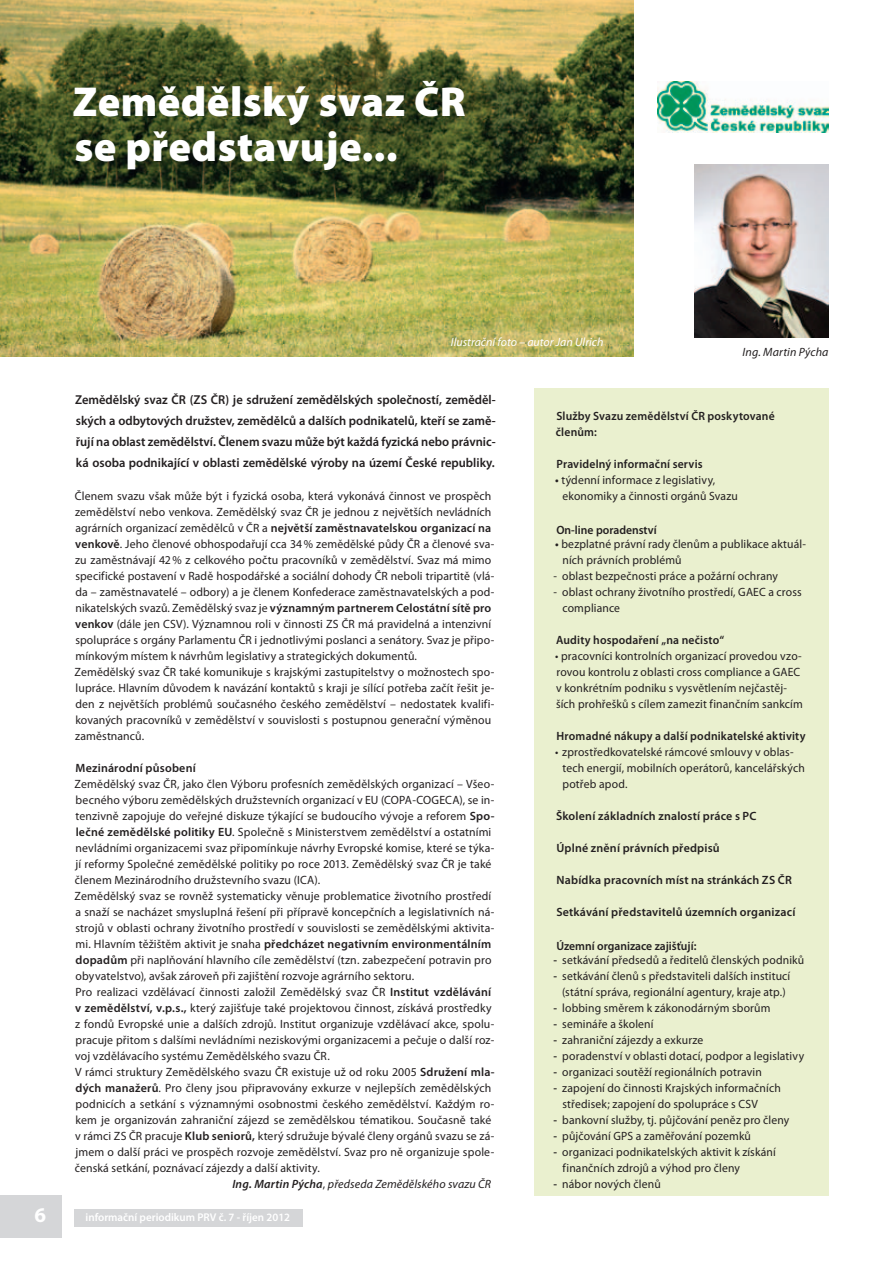
<style>
.page{position:relative;width:893px;height:1263px;background:#fff}
.page>*{position:absolute;margin:0;border:0;box-sizing:border-box;transform-origin:0 0}
.t1{font:900 42px/45px "Myriad Pro";letter-spacing:.01em;color:#fff}
.t2{font:700 21px "Myriad Pro";color:#fff}
.t3{font:600 12.9px/21px "Myriad Pro";color:#231f20;text-align:justify}
.t4{font:12px/16px "Myriad Pro";letter-spacing:.01em;color:#231f20}
.t5{font:600 12px/16px "Myriad Pro";letter-spacing:.015em;color:#231f20}
.t6{font:italic 12px "Myriad Pro";letter-spacing:.01em;color:#231f20}
.t7{font:italic 12px "Myriad Pro";color:#fff}
.t8{font:600 11.25px "Myriad Pro";color:#fff}
.s1{font-weight:600}
.s2{font-weight:400}
.s3{font-style:normal}
</style>
<div class="page">
<div style="left:74px;top:1209px;width:229px;height:17px;background:#d5d6d8"></div>
<div style="left:0;top:1195px;width:62px;height:43px;background:#d5d6d8"></div>
<img style="left:0;top:0;width:634px;height:356px">
<div style="left:534px;top:388px;width:294px;height:807px;background:#eaf0cf"></div>
<img style="left:657px;top:81px;width:171px;height:51px">
<img style="left:694px;top:164px;width:134px;height:174px">
<h1 class="t1" style="left:73px;top:78px;width:394px">Zemědělský svaz ČR se představuje...</h1>
<p class="t7" style="left:451px;top:335px;width:154px">Ilustrační foto – autor Jan Ulrich</p>
<p class="t6" style="left:742px;top:345px;width:88px">Ing. Martin Pýcha</p>
<p class="t3" style="left:75px;top:389px;width:422px">Zemědělský svaz ČR (ZS ČR) je sdružení zemědělských společností, zeměděl&shy;ských a odbytových družstev, zemědělců a dalších podnikatelů, kteří se zamě&shy;řují na oblast zemědělství. Členem svazu může být každá fyzická nebo právnic&shy;ká osoba podnikající v oblasti zemědělské výroby na území České republiky.</p>
<p class="t4" style="left:75px;top:488px;width:421px">Členem svazu však může být i fyzická osoba, která vykonává činnost ve prospěch zemědělství nebo venkova. Zemědělský svaz ČR je jednou z největších nevládních agrárních organizací zemědělců v ČR a <span class="s1">největší zaměstnavatelskou organizací na venkově</span>. Jeho členové obhospodařují cca 34% zemědělské půdy ČR a členové sva&shy;zu zaměstnávají 42% z celkového počtu pracovníků v zemědělství. Svaz má mimo specifické postavení v Radě hospodářské a sociální dohody ČR neboli tripartitě (vlá&shy;da – zaměstnavatelé – odbory) a je členem Konfederace zaměstnavatelských a pod&shy;nikatelských svazů. Zemědělský svaz je <span class="s1">významným partnerem Celostátní sítě pro venkov</span> (dále jen CSV). Významnou roli v činnosti ZS ČR má pravidelná a intenzivní spolupráce s orgány Parlamentu ČR i jednotlivými poslanci a senátory. Svaz je připo&shy;mínkovým místem k návrhům legislativy a strategických dokumentů.<br>Zemědělský svaz ČR také komunikuje s krajskými zastupitelstvy o možnostech spo&shy;lupráce. Hlavním důvodem k navázání kontaktů s kraji je sílící potřeba začít řešit je&shy;den z největších problémů současného českého zemědělství – nedostatek kvalifi&shy;kovaných pracovníků v zemědělství v souvislosti s postupnou generační výměnou zaměstnanců.</p>
<p class="t5" style="left:76px;top:759px;width:122px">Mezinárodní působení</p>
<p class="t4" style="left:75px;top:776px;width:421px">Zemědělský svaz ČR, jako člen Výboru profesních zemědělských organizací – Všeo-</p>
<p class="t4" style="left:76px;top:792px;width:420px">becného výboru zemědělských družstevních organizací v EU (COPA‑COGECA), se in-</p>
<p class="t4" style="left:75px;top:808px;width:420px">tenzivně zapojuje do veřejné diskuze týkající se budoucího vývoje a reforem <span class="s1">Spo-</span></p>
<p class="t4" style="left:76px;top:824px;width:417px"><span class="s1">lečné zemědělské politiky EU</span>. Společně s Ministerstvem zemědělství a ostatními</p>
<p class="t4" style="left:76px;top:840px;width:420px">nevládními organizacemi svaz připomínkuje návrhy Evropské komise, které se týka-</p>
<p class="t4" style="left:76px;top:856px;width:417px">jí reformy Společné zemědělské politiky po roce 2013. Zemědělský svaz ČR je také</p>
<p class="t4" style="left:75px;top:872px;width:247px">členem Mezinárodního družstevního svazu (ICA).</p>
<p class="t4" style="left:75px;top:887px;width:418px">Zemědělský svaz se rovněž systematicky věnuje problematice životního prostředí</p>
<p class="t4" style="left:75px;top:903px;width:420px">a snaží se nacházet smysluplná řešení při přípravě koncepčních a legislativních ná-</p>
<p class="t4" style="left:75px;top:919px;width:420px">strojů v oblasti ochrany životního prostředí v souvislosti se zemědělskými aktivita-</p>
<p class="t5" style="left:76px;top:935px;width:417px"><span class="s2">mi. Hlavním těžištěm aktivit je snaha</span> předcházet negativním environmentálním</p>
<p class="t4" style="left:76px;top:951px;width:417px"><span class="s1">dopadům</span> při naplňování hlavního cíle zemědělství (tzn. zabezpečení potravin pro</p>
<p class="t4" style="left:76px;top:967px;width:340px">obyvatelstvo), avšak zároveň při zajištění rozvoje agrárního sektoru.</p>
<p class="t4" style="left:75px;top:983px;width:417px">Pro realizaci vzdělávací činnosti založil Zemědělský svaz ČR <span class="s1">Institut vzdělávání</span></p>
<p class="t4" style="left:75px;top:999px;width:418px"><span class="s1">v zemědělství, v.p.s.,</span> který zajišťuje také projektovou činnost, získává prostředky</p>
<p class="t4" style="left:75px;top:1015px;width:421px">z fondů Evropské unie a dalších zdrojů. Institut organizuje vzdělávací akce, spolu-</p>
<p class="t4" style="left:76px;top:1031px;width:420px">pracuje přitom s dalšími nevládními neziskovými organizacemi a pečuje o další roz-</p>
<p class="t4" style="left:75px;top:1047px;width:256px">voj vzdělávacího systému Zemědělského svazu ČR.</p>
<p class="t4" style="left:75px;top:1063px;width:421px">V rámci struktury Zemědělského svazu ČR existuje už od roku 2005 <span class="s1">Sdružení mla-</span></p>
<p class="t4" style="left:76px;top:1079px;width:417px"><span class="s1">dých manažerů</span>. Pro členy jsou připravovány exkurze v nejlepších zemědělských</p>
<p class="t4" style="left:76px;top:1095px;width:420px">podnicích a setkání s významnými osobnostmi českého zemědělství. Každým ro-</p>
<p class="t4" style="left:76px;top:1111px;width:417px">kem je organizován zahraniční zájezd se zemědělskou tématikou. Současně také</p>
<p class="t4" style="left:75px;top:1127px;width:421px">v rámci ZS ČR pracuje <span class="s1">Klub seniorů,</span> který sdružuje bývalé členy orgánů svazu se zá-</p>
<p class="t4" style="left:76px;top:1143px;width:420px">jmem o další práci ve prospěch rozvoje zemědělství. Svaz pro ně organizuje spole-</p>
<p class="t4" style="left:75px;top:1159px;width:247px">čenská setkání, poznávací zájezdy a další aktivity.</p>
<p class="t6" style="left:232px;top:1176px;width:260px"><span class="s1">Ing. Martin Pýcha</span><span class="s3">,</span> předseda Zemědělského svazu ČR</p>
<h2 class="t2" style="left:34px;top:1201px;width:13px">6</h2>
<p class="t8" style="left:86px;top:1210px;width:206px">informační periodikum PRV č. 7 - říjen 2012</p>
<p class="t5" style="left:556px;top:408px;width:220px">Služby Svazu zemědělství ČR poskytované členům:</p>
<p class="t5" style="left:556px;top:456px;width:148px">Pravidelný informační servis</p>
<p class="t4" style="left:562px;top:472px;width:177px;text-indent:-7px"><span class="s1">•</span> týdenní informace z legislativy, ekonomiky a činnosti orgánů Svazu</p>
<p class="t5" style="left:556px;top:522px;width:102px">On‑line poradenství</p>
<p class="t4" style="left:563px;top:536px;width:245px;text-indent:-7px"><span class="s1">•</span> bezplatné právní rady členům a publikace aktuál&shy;ních právních problémů</p>
<p class="t4" style="left:554px;top:568px;width:226px">- oblast bezpečnosti práce a požární ochrany</p>
<p class="t4" style="left:562px;top:584px;width:241px;text-indent:-9px">- oblast ochrany životního prostředí, GAEC a cross compliance</p>
<p class="t5" style="left:556px;top:632px;width:170px">Audity hospodaření „na nečisto“</p>
<p class="t4" style="left:555px;top:648px;width:249px">• pracovníci kontrolních organizací provedou vzo&shy;rovou kontrolu z oblasti cross compliance a GAEC v konkrétním podniku s vysvětlením nejčastěj&shy;ších prohřešků s cílem zamezit finančním sankcím</p>
<p class="t5" style="left:556px;top:727px;width:251px">Hromadné nákupy a další podnikatelské aktivity</p>
<p class="t4" style="left:562px;top:744px;width:244px;text-indent:-7px">• zprostředkovatelské rámcové smlouvy v oblas&shy;tech energií, mobilních operátorů, kancelářských potřeb apod.</p>
<p class="t5" style="left:556px;top:807px;width:202px">Školení základních znalostí práce s PC</p>
<p class="t5" style="left:556px;top:839px;width:165px">Úplné znění právních předpisů</p>
<p class="t5" style="left:556px;top:871px;width:237px">Nabídka pracovních míst na stránkách ZS ČR</p>
<p class="t5" style="left:556px;top:903px;width:241px">Setkávání představitelů územních organizací</p>
<p class="t5" style="left:556px;top:937px;width:142px">Územní organizace zajišťují:</p>
<p class="t4" style="left:554px;top:951px;width:252px"><span class="s1">-</span> setkávání předsedů a ředitelů členských podniků</p>
<p class="t4" style="left:554px;top:967px;width:238px;text-align:center"><span class="s1">-</span> setkávání členů s představiteli dalších institucí (státní správa, regionální agentury, kraje atp.)</p>
<p class="t4" style="left:554px;top:999px;width:218px"><span class="s1">-</span> lobbing směrem k zákonodárným sborům</p>
<p class="t4" style="left:554px;top:1015px;width:102px"><span class="s1">-</span> semináře a školení</p>
<p class="t4" style="left:554px;top:1031px;width:151px"><span class="s1">-</span> zahraniční zájezdy a exkurze</p>
<p class="t4" style="left:554px;top:1047px;width:252px"><span class="s1">-</span> poradenství v oblasti dotací, podpor a legislativy</p>
<p class="t4" style="left:554px;top:1063px;width:210px"><span class="s1">-</span> organizaci soutěží regionálních potravin</p>
<p class="t4" style="left:562px;top:1079px;width:220px;text-indent:-9px"><span class="s1">-</span> zapojení do činnosti Krajských informačních středisek; zapojení do spolupráce s CSV</p>
<p class="t4" style="left:554px;top:1111px;width:237px"><span class="s1">-</span> bankovní služby, tj. půjčování peněz pro členy</p>
<p class="t4" style="left:554px;top:1127px;width:199px"><span class="s1">-</span> půjčování GPS a zaměřování pozemků</p>
<p class="t4" style="left:563px;top:1143px;width:215px;text-indent:-9px"><span class="s1">-</span> organizaci podnikatelských aktivit k získání finančních zdrojů a výhod pro členy</p>
<p class="t4" style="left:554px;top:1175px;width:109px"><span class="s1">-</span> nábor nových členů</p>
</div>
